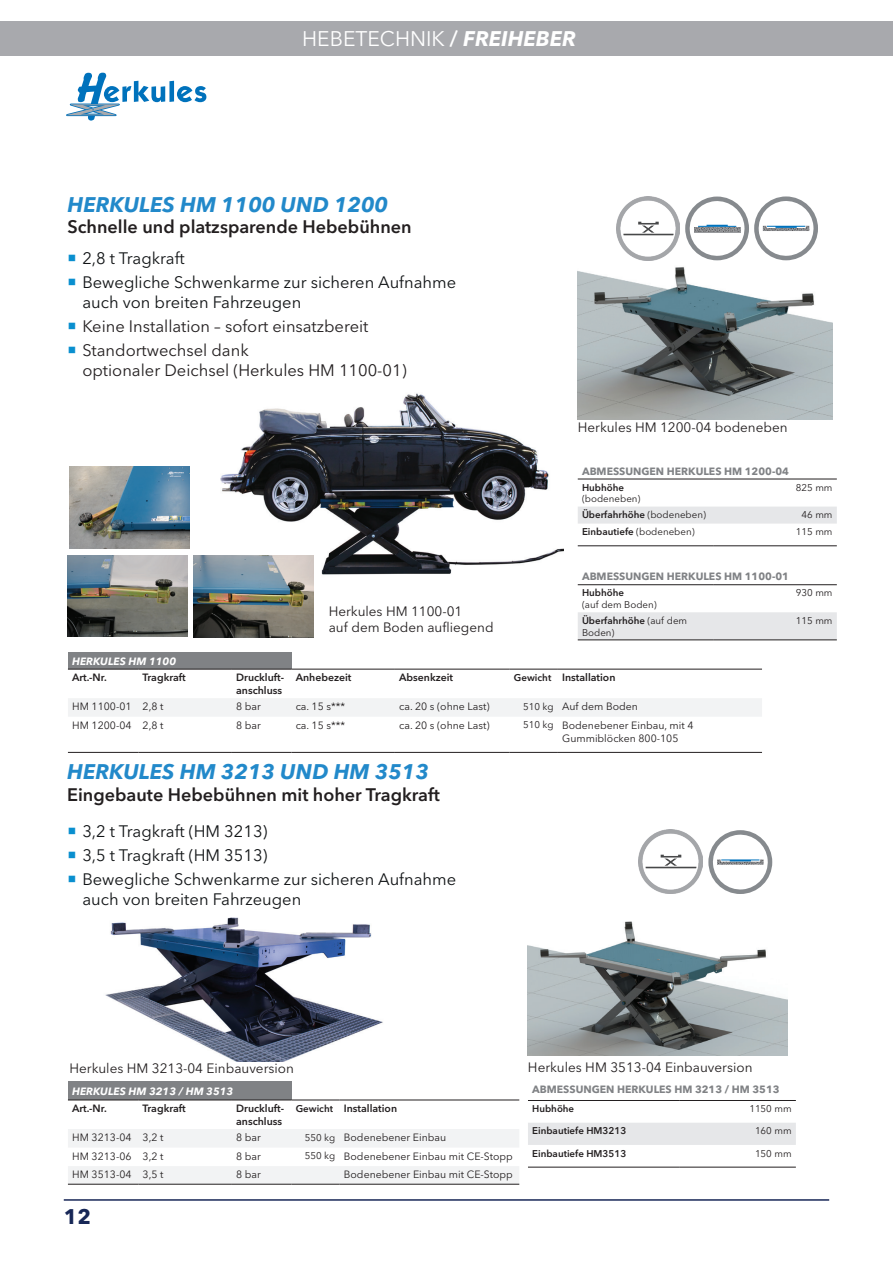
<style>
.page{position:relative;width:893px;height:1263px;background:#fff}
.page>*{position:absolute;margin:0;border:0;box-sizing:border-box;transform-origin:0 0}
.t1{font:italic 700 21px "Avenir Next LT Pro";color:#2289ca}
.t2{font:21px "Avenir Next LT Pro";color:#fff}
.t3{font:700 21px "Avenir Next LT Pro";color:#172757}
.t4{font:600 18px "Avenir Next LT Pro";color:#231f20}
.t5{font:16.5px/24px "Avenir Next LT Pro";color:#111416}
.t6{font:16.5px/24px "Avenir Next LT Pro";color:#231f20}
.t7{font:13.5px/16.2px "Avenir Next LT Pro";color:#231f20}
.t8{font:10.5px/12.6px "Avenir Next LT Pro";color:#231f20}
.t9{font:600 10.5px/12.6px "Avenir Next LT Pro";color:#231f20}
.t10{font:700 10.5px "Avenir Next LT Pro";color:#808285}
.t11{font:italic 700 10.5px "Avenir Next LT Pro";color:#fff}
.t12{font:600 9.75px "Avenir Next LT Pro";color:#231f20}
.t13{font:9.75px/11.7px "Avenir Next LT Pro";color:#231f20}
.s1{font-weight:600}
.s2{font-weight:700;font-style:italic}
.s3{font-weight:400}
.s4{font-size:9.75px}
</style>
<div class="page">
<div style="left:0;top:21px;width:893px;height:34px;background:#a8a9ad"></div>
<hr style="left:64px;top:1199px;width:765px;height:2px;background:#172757">
<img style="left:638px;top:830px;width:64px;height:64px">
<img style="left:69px;top:466px;width:120px;height:82px">
<img style="left:528px;top:921px;width:259px;height:135px">
<img style="left:578px;top:260px;width:254px;height:160px">
<img style="left:616px;top:196px;width:64px;height:64px">
<svg style="left:685px;top:197px;width:133px;height:63px"></svg>
<img style="left:67px;top:556px;width:121px;height:80px">
<svg style="left:708px;top:830px;width:64px;height:64px"></svg>
<img style="left:195px;top:393px;width:368px;height:182px">
<img style="left:194px;top:556px;width:120px;height:81px">
<img style="left:105px;top:917px;width:278px;height:144px">
<svg style="left:66px;top:73px;width:140px;height:48px"></svg>
<div style="left:68px;top:1081px;width:223px;height:19px;background:#808285"></div>
<svg style="left:68px;top:1100px;width:451px;height:84px"></svg>
<hr style="left:68px;top:1099px;width:70px;height:1px;background:#231f20">
<hr style="left:138px;top:1099px;width:94px;height:1px;background:#231f20">
<hr style="left:232px;top:1099px;width:59px;height:1px;background:#231f20">
<hr style="left:291px;top:1099px;width:49px;height:1px;background:#231f20">
<hr style="left:340px;top:1099px;width:179px;height:1px;background:#231f20">
<hr style="left:68px;top:1184px;width:70px;height:1px;background:#231f20">
<hr style="left:138px;top:1184px;width:94px;height:1px;background:#231f20">
<hr style="left:232px;top:1184px;width:59px;height:1px;background:#231f20">
<hr style="left:291px;top:1184px;width:49px;height:1px;background:#231f20">
<hr style="left:340px;top:1184px;width:179px;height:1px;background:#231f20">
<svg style="left:578px;top:478px;width:259px;height:46px"></svg>
<hr style="left:578px;top:479px;width:136px;height:1px;background:#231f20">
<hr style="left:714px;top:479px;width:123px;height:1px;background:#231f20">
<hr style="left:578px;top:545px;width:136px;height:1px;background:#231f20">
<hr style="left:714px;top:545px;width:123px;height:1px;background:#231f20">
<div style="left:528px;top:1123px;width:268px;height:22px;background:#e6e7e9"></div>
<hr style="left:528px;top:1100px;width:151px;height:1px;background:#231f20">
<hr style="left:679px;top:1100px;width:117px;height:1px;background:#231f20">
<hr style="left:528px;top:1167px;width:151px;height:1px;background:#231f20">
<hr style="left:679px;top:1167px;width:117px;height:1px;background:#231f20">
<svg style="left:578px;top:585px;width:259px;height:54px"></svg>
<hr style="left:578px;top:584px;width:136px;height:1px;background:#231f20">
<hr style="left:714px;top:584px;width:123px;height:1px;background:#231f20">
<hr style="left:578px;top:639px;width:136px;height:1px;background:#231f20">
<hr style="left:714px;top:639px;width:123px;height:1px;background:#231f20">
<div style="left:68px;top:652px;width:223px;height:17px;background:#808285"></div>
<svg style="left:68px;top:751px;width:694px;height:1px"></svg>
<div style="left:68px;top:698px;width:694px;height:18px;background:#f2f3f4"></div>
<hr style="left:68px;top:669px;width:70px;height:1px;background:#231f20">
<hr style="left:138px;top:669px;width:94px;height:1px;background:#231f20">
<hr style="left:232px;top:669px;width:59px;height:1px;background:#231f20">
<hr style="left:291px;top:669px;width:104px;height:1px;background:#231f20">
<hr style="left:395px;top:669px;width:115px;height:1px;background:#231f20">
<hr style="left:510px;top:669px;width:48px;height:1px;background:#231f20">
<hr style="left:558px;top:669px;width:204px;height:1px;background:#231f20">
<hr style="left:68px;top:752px;width:70px;height:1px;background:#231f20">
<hr style="left:138px;top:752px;width:94px;height:1px;background:#231f20">
<hr style="left:232px;top:752px;width:59px;height:1px;background:#231f20">
<hr style="left:291px;top:752px;width:104px;height:1px;background:#231f20">
<hr style="left:395px;top:752px;width:115px;height:1px;background:#231f20">
<hr style="left:510px;top:752px;width:48px;height:1px;background:#231f20">
<hr style="left:558px;top:752px;width:204px;height:1px;background:#231f20">
<h1 class="t2" style="left:302px;top:26px;width:275px">HEBETECHNIK <span class="s1">/</span> <span class="s2">FREIHEBER</span></h1>
<h1 class="t1" style="left:67px;top:191px;width:322px">HERKULES HM 1100 UND 1200</h1>
<h2 class="t4" style="left:67px;top:216px;width:346px">Schnelle und platzsparende Hebebühnen</h2>
<h3 class="t5" style="left:82px;top:246px;width:375px">2,8 t Tragkraft<br>Bewegliche Schwenkarme zur sicheren Aufnahme</h3>
<h3 class="t5" style="left:82px;top:290px;width:220px">auch von breiten Fahrzeugen</h3>
<h3 class="t6" style="left:82px;top:314px;width:288px">Keine Installation – sofort einsatzbereit<br>Standortwechsel dank</h3>
<h3 class="t6" style="left:82px;top:358px;width:326px">optionaler Deichsel (Herkules HM 1100-01)</h3>
<p class="t7" style="left:329px;top:603px;width:166px">Herkules HM 1100-01<br>auf dem Boden aufliegend</p>
<p class="t7" style="left:578px;top:419px;width:211px">Herkules HM 1200-04 bodeneben</p>
<p class="t10" style="left:582px;top:465px;width:208px">ABMESSUNGEN HERKULES HM 1200-04</p>
<p class="t12" style="left:582px;top:481px;width:44px">Hubhöhe</p>
<p class="t13" style="left:582px;top:493px;width:60px">(bodeneben)</p>
<p class="t13" style="left:796px;top:481px;width:38px">825 mm</p>
<p class="t12" style="left:582px;top:509px;width:125px">Überfahrhöhe <span class="s3">(bodeneben)</span></p>
<p class="t13" style="left:802px;top:509px;width:32px">46 mm</p>
<p class="t12" style="left:582px;top:526px;width:114px">Einbautiefe <span class="s3">(bodeneben)</span></p>
<p class="t13" style="left:796px;top:526px;width:38px">115 mm</p>
<p class="t10" style="left:582px;top:570px;width:208px">ABMESSUNGEN HERKULES HM 1100-01</p>
<p class="t12" style="left:582px;top:587px;width:44px">Hubhöhe</p>
<p class="t13" style="left:582px;top:599px;width:76px">(auf dem Boden)</p>
<p class="t13" style="left:796px;top:587px;width:38px">930 mm</p>
<p class="t13" style="left:582px;top:615px;width:107px"><span class="s1">Überfahrhöhe</span> (auf dem<br>Boden)</p>
<p class="t13" style="left:796px;top:615px;width:38px">115 mm</p>
<p class="t11" style="left:72px;top:654px;width:105px">HERKULES HM 1100</p>
<p class="t9" style="left:72px;top:671px;width:36px">Art.-Nr.</p>
<p class="t9" style="left:143px;top:671px;width:45px">Tragkraft</p>
<p class="t9" style="left:236px;top:671px;width:49px">Druckluft&shy;anschluss</p>
<p class="t9" style="left:296px;top:671px;width:57px">Anhebezeit</p>
<p class="t9" style="left:399px;top:671px;width:56px">Absenkzeit</p>
<p class="t9" style="left:514px;top:671px;width:103px"><span class="s4">Gewicht</span> Installation</p>
<p class="t8" style="left:72px;top:700px;width:93px">HM 1100-01 2,8 t</p>
<p class="t8" style="left:236px;top:700px;width:26px">8 bar</p>
<p class="t8" style="left:296px;top:700px;width:51px">ca. 15 s***</p>
<p class="t8" style="left:399px;top:700px;width:92px">ca. 20 s (ohne Last)</p>
<p class="t8" style="left:523px;top:700px;width:116px"><span class="s4">510 kg</span> Auf dem Boden</p>
<p class="t8" style="left:72px;top:719px;width:93px">HM 1200-04 2,8 t</p>
<p class="t8" style="left:236px;top:719px;width:26px">8 bar</p>
<p class="t8" style="left:296px;top:719px;width:51px">ca. 15 s***</p>
<p class="t8" style="left:399px;top:719px;width:92px">ca. 20 s (ohne Last)</p>
<p class="t8" style="left:562px;top:719px;width:133px;text-indent:-39px"><span class="s4">510 kg</span> Bodenebener Einbau, mit 4<br>Gummiblöcken 800-105</p>
<h1 class="t1" style="left:67px;top:759px;width:363px">HERKULES HM 3213 UND HM 3513</h1>
<h2 class="t4" style="left:67px;top:784px;width:374px">Eingebaute Hebebühnen mit hoher Tragkraft</h2>
<h3 class="t5" style="left:82px;top:819px;width:375px">3,2 t Tragkraft (HM 3213)<br>3,5 t Tragkraft (HM 3513)<br>Bewegliche Schwenkarme zur sicheren Aufnahme</h3>
<h3 class="t5" style="left:82px;top:887px;width:220px">auch von breiten Fahrzeugen</h3>
<p class="t7" style="left:69px;top:1060px;width:226px">Herkules HM 3213-04 Einbauversion</p>
<p class="t7" style="left:528px;top:1059px;width:226px">Herkules HM 3513-04 Einbauversion</p>
<p class="t11" style="left:72px;top:1084px;width:163px">HERKULES HM 3213 / HM 3513</p>
<p class="t9" style="left:72px;top:1102px;width:36px">Art.-Nr.</p>
<p class="t9" style="left:143px;top:1102px;width:45px">Tragkraft</p>
<p class="t9" style="left:236px;top:1102px;width:49px">Druckluft&shy;anschluss</p>
<p class="t9" style="left:296px;top:1102px;width:103px"><span class="s4">Gewicht</span> Installation</p>
<p class="t8" style="left:72px;top:1131px;width:93px">HM 3213-04 3,2 t</p>
<p class="t8" style="left:236px;top:1131px;width:26px">8 bar</p>
<p class="t8" style="left:305px;top:1131px;width:143px"><span class="s4">550 kg</span> Bodenebener Einbau</p>
<p class="t8" style="left:72px;top:1150px;width:93px">HM 3213-06 3,2 t</p>
<p class="t8" style="left:236px;top:1150px;width:26px">8 bar</p>
<p class="t8" style="left:305px;top:1150px;width:209px"><span class="s4">550 kg</span> Bodenebener Einbau mit CE-Stopp</p>
<p class="t8" style="left:72px;top:1168px;width:93px">HM 3513-04 3,5 t</p>
<p class="t8" style="left:236px;top:1168px;width:26px">8 bar</p>
<p class="t8" style="left:344px;top:1168px;width:170px">Bodenebener Einbau mit CE-Stopp</p>
<h1 class="t3" style="left:64px;top:1204px;width:29px">12</h1>
<p class="t10" style="left:532px;top:1083px;width:249px">ABMESSUNGEN HERKULES HM 3213 / HM 3513</p>
<p class="t12" style="left:532px;top:1103px;width:44px">Hubhöhe</p>
<p class="t13" style="left:749px;top:1103px;width:44px">1150 mm</p>
<p class="t12" style="left:532px;top:1125px;width:96px">Einbautiefe HM3213</p>
<p class="t13" style="left:755px;top:1125px;width:38px">160 mm</p>
<p class="t12" style="left:532px;top:1147px;width:96px">Einbautiefe HM3513</p>
<p class="t13" style="left:755px;top:1147px;width:38px">150 mm</p>
</div>
